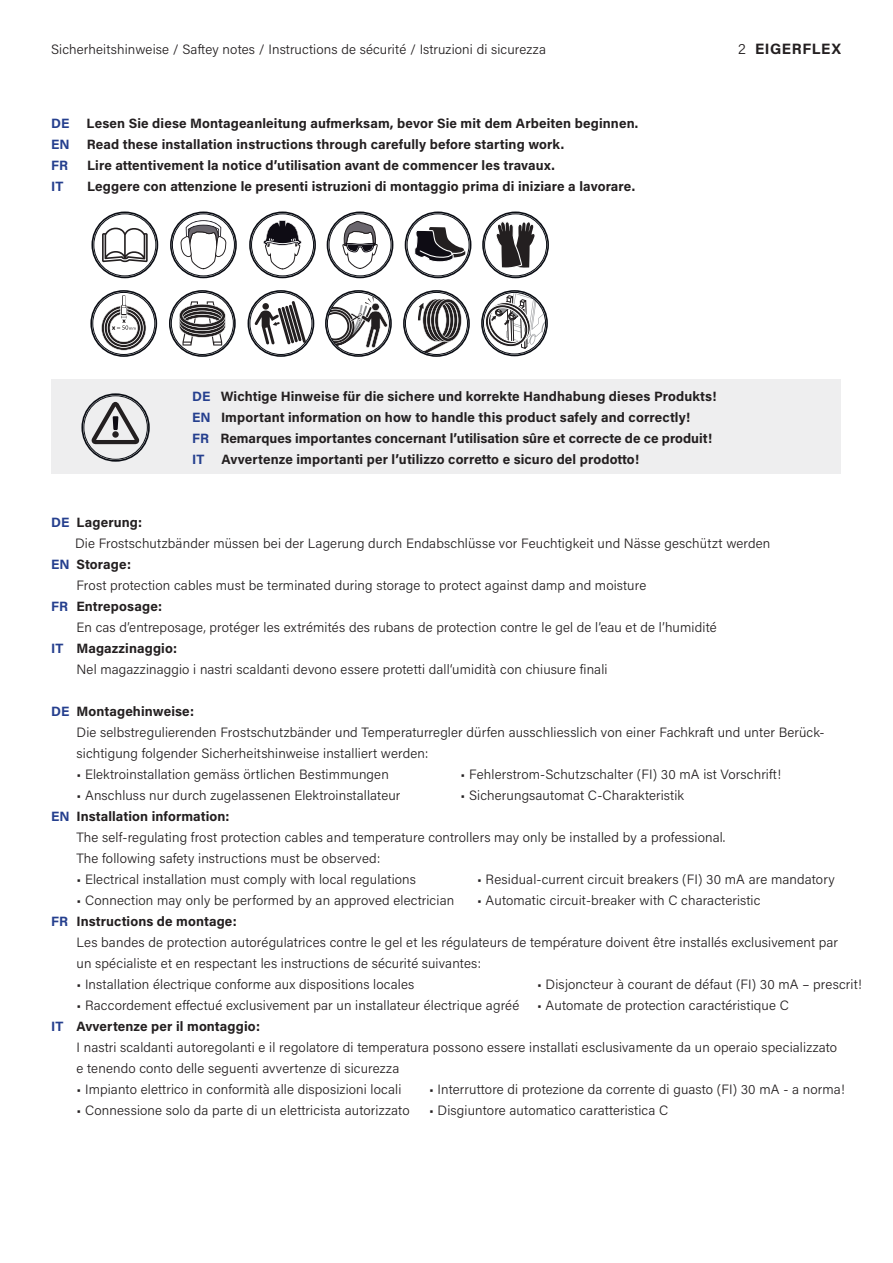
<style>
.page{position:relative;width:893px;height:1263px;background:#fff}
.page>*{position:absolute;margin:0;border:0;box-sizing:border-box;transform-origin:0 0}
.t1{font:700 15px "Acumin Pro";letter-spacing:.04em;color:#231f20}
.t2{font:300 13.5px/21px "Acumin Pro";letter-spacing:.01em;color:#231f20}
.t3{font:700 13.5px/21px "Acumin Pro";letter-spacing:.01em;color:#231f20}
.t4{font:700 13.5px "Acumin Pro";letter-spacing:.01em;color:#253f8e}
.s1{font-weight:300}
.s2{color:#253f8e}
.s3{font-weight:700;color:#253f8e}
.s4{font-weight:700}
</style>
<div class="page">
<div style="left:51px;top:380px;width:790px;height:94px;background:#eeeeef"></div>
<svg style="left:81px;top:393px;width:69px;height:69px"></svg>
<div style="left:84px;top:395px;width:64px;height:65px;border:1px solid #0a0d14;border-radius:50%"></div>
<svg style="left:249px;top:212px;width:67px;height:66px"></svg>
<div style="left:251px;top:214px;width:63px;height:62px;border:1px solid #0a0d14;border-radius:50%"></div>
<svg style="left:327px;top:212px;width:66px;height:66px"></svg>
<div style="left:329px;top:214px;width:62px;height:62px;border:1px solid #0a0d14;border-radius:50%"></div>
<svg style="left:170px;top:212px;width:67px;height:66px"></svg>
<div style="left:172px;top:214px;width:63px;height:62px;border:1px solid #0a0d14;border-radius:50%"></div>
<svg style="left:481px;top:290px;width:67px;height:66px"></svg>
<div style="left:483px;top:292px;width:63px;height:62px;border:1px solid #0a0d14;border-radius:50%"></div>
<svg style="left:91px;top:212px;width:67px;height:66px"></svg>
<div style="left:94px;top:214px;width:62px;height:62px;border:1px solid #0a0d14;border-radius:50%"></div>
<svg style="left:248px;top:290px;width:66px;height:67px"></svg>
<div style="left:250px;top:292px;width:62px;height:63px;border:1px solid #0a0d14;border-radius:50%"></div>
<svg style="left:90px;top:290px;width:67px;height:67px"></svg>
<div style="left:92px;top:292px;width:63px;height:63px;border:1px solid #0a0d14;border-radius:50%"></div>
<svg style="left:169px;top:290px;width:67px;height:67px"></svg>
<div style="left:171px;top:292px;width:63px;height:63px;border:1px solid #0a0d14;border-radius:50%"></div>
<svg style="left:403px;top:290px;width:67px;height:67px"></svg>
<div style="left:405px;top:292px;width:63px;height:63px;border:1px solid #0a0d14;border-radius:50%"></div>
<svg style="left:325px;top:290px;width:67px;height:67px"></svg>
<div style="left:327px;top:292px;width:63px;height:63px;border:1px solid #0a0d14;border-radius:50%"></div>
<svg style="left:405px;top:212px;width:66px;height:66px"></svg>
<div style="left:407px;top:214px;width:62px;height:62px;border:1px solid #0a0d14;border-radius:50%"></div>
<svg style="left:482px;top:212px;width:67px;height:66px"></svg>
<div style="left:484px;top:214px;width:63px;height:62px;border:1px solid #0a0d14;border-radius:50%"></div>
<p class="t2" style="left:51px;top:38px;width:496px">Sicherheitshinweise / Saftey notes / Instructions de sécurité / Istruzioni di sicurezza</p>
<p class="t1" style="left:738px;top:38px;width:104px"><span class="s1">2</span> EIGERFLEX</p>
<p class="t4" style="left:51px;top:113px;width:20px">DE</p>
<p class="t3" style="left:87px;top:112px;width:553px">Lesen Sie diese Montageanleitung aufmerksam, bevor Sie mit dem Arbeiten beginnen.</p>
<p class="t4" style="left:51px;top:134px;width:20px">EN</p>
<p class="t3" style="left:87px;top:133px;width:479px">Read these installation instructions through carefully before starting work.</p>
<p class="t4" style="left:51px;top:155px;width:19px">FR</p>
<p class="t3" style="left:87px;top:154px;width:469px">Lire attentivement la notice d’utilisation avant de commencer les travaux.</p>
<p class="t4" style="left:51px;top:176px;width:14px">IT</p>
<p class="t3" style="left:87px;top:175px;width:550px">Leggere con attenzione le presenti istruzioni di montaggio prima di iniziare a lavorare.</p>
<p class="t3" style="left:192px;top:385px;width:526px"><span class="s2">DE</span> Wichtige Hinweise für die sichere und korrekte Handhabung dieses Produkts!<br><span class="s2">EN</span> Important information on how to handle this product safely and correctly!<br><span class="s2">FR</span> Remarques importantes concernant l’utilisation sûre et correcte de ce produit!<br><span class="s2">IT</span></p>
<p class="t3" style="left:222px;top:448px;width:419px">Avvertenze importanti per l’utilizzo corretto e sicuro del prodotto!</p>
<p class="t3" style="left:51px;top:511px;width:93px"><span class="s2">DE</span> Lagerung:</p>
<p class="t2" style="left:75px;top:532px;width:697px">Die Frostschutzbänder müssen bei der Lagerung durch Endabschlüsse vor Feuchtigkeit und Nässe geschützt werden</p>
<p class="t3" style="left:51px;top:553px;width:81px"><span class="s2">EN</span> Storage:</p>
<p class="t2" style="left:77px;top:574px;width:571px">Frost protection cables must be terminated during storage to protect against damp and moisture</p>
<p class="t3" style="left:51px;top:595px;width:113px"><span class="s2">FR</span> Entreposage:</p>
<p class="t2" style="left:77px;top:616px;width:642px">En cas d’entreposage, protéger les extrémités des rubans de protection contre le gel de l’eau et de l’humidité</p>
<p class="t3" style="left:51px;top:637px;width:128px"><span class="s2">IT</span> Magazzinaggio:</p>
<p class="t2" style="left:77px;top:658px;width:533px">Nel magazzinaggio i nastri scaldanti devono essere protetti dall‘umidità con chiusure finali</p>
<p class="t2" style="left:77px;top:700px;width:750px;text-indent:-26px"><span class="s3">DE</span> <span class="s4">Montagehinweise:<br></span>Die selbstregulierenden Frostschutzbänder und Temperaturregler dürfen ausschliesslich von einer Fachkraft und unter Berück&shy;sichtigung folgender Sicherheitshinweise installiert werden:</p>
<p class="t2" style="left:77px;top:763px;width:314px">• Elektroinstallation gemäss örtlichen Bestimmungen</p>
<p class="t2" style="left:461px;top:763px;width:322px">• Fehlerstrom-Schutzschalter (FI) 30 mA ist Vorschrift!</p>
<p class="t2" style="left:77px;top:784px;width:325px">• Anschluss nur durch zugelassenen Elektroinstallateur</p>
<p class="t2" style="left:461px;top:784px;width:225px">• Sicherungsautomat C-Charakteristik</p>
<p class="t2" style="left:77px;top:805px;width:650px;text-indent:-26px"><span class="s3">EN</span> <span class="s4">Installation information:<br></span>The self-regulating frost protection cables and temperature controllers may only be installed by a professional.<br>The following safety instructions must be observed:</p>
<p class="t2" style="left:77px;top:868px;width:341px">• Electrical installation must comply with local regulations</p>
<p class="t2" style="left:477px;top:868px;width:359px">• Residual-current circuit breakers (FI) 30 mA are mandatory</p>
<p class="t2" style="left:77px;top:889px;width:379px">• Connection may only be performed by an approved electrician</p>
<p class="t2" style="left:477px;top:889px;width:285px">• Automatic circuit-breaker with C characteristic</p>
<p class="t2" style="left:77px;top:910px;width:763px;text-indent:-26px"><span class="s3">FR</span> <span class="s4">Instructions de montage:<br></span>Les bandes de protection autorégulatrices contre le gel et les régulateurs de température doivent être installés exclusivement par un spécialiste et en respectant les instructions de sécurité suivantes:</p>
<p class="t2" style="left:77px;top:973px;width:339px">• Installation électrique conforme aux dispositions locales</p>
<p class="t2" style="left:537px;top:973px;width:326px">• Disjoncteur à courant de défaut (FI) 30 mA – prescrit!</p>
<p class="t2" style="left:77px;top:994px;width:444px">• Raccordement effectué exclusivement par un installateur électrique agréé</p>
<p class="t2" style="left:537px;top:994px;width:253px">• Automate de protection caractéristique C</p>
<p class="t2" style="left:77px;top:1015px;width:762px;text-indent:-26px"><span class="s3">IT</span> <span class="s4">Avvertenze per il montaggio:<br></span>I nastri scaldanti autoregolanti e il regolatore di temperatura possono essere installati esclusivamente da un operaio specializzato e tenendo conto delle seguenti avvertenze di sicurezza</p>
<p class="t2" style="left:77px;top:1078px;width:326px">• Impianto elettrico in conformità alle disposizioni locali</p>
<p class="t2" style="left:429px;top:1078px;width:417px">• Interruttore di protezione da corrente di guasto (FI) 30 mA - a norma!</p>
<p class="t2" style="left:77px;top:1099px;width:335px">• Connessione solo da parte di un elettricista autorizzato</p>
<p class="t2" style="left:429px;top:1099px;width:241px">• Disgiuntore automatico caratteristica C</p>
</div>
